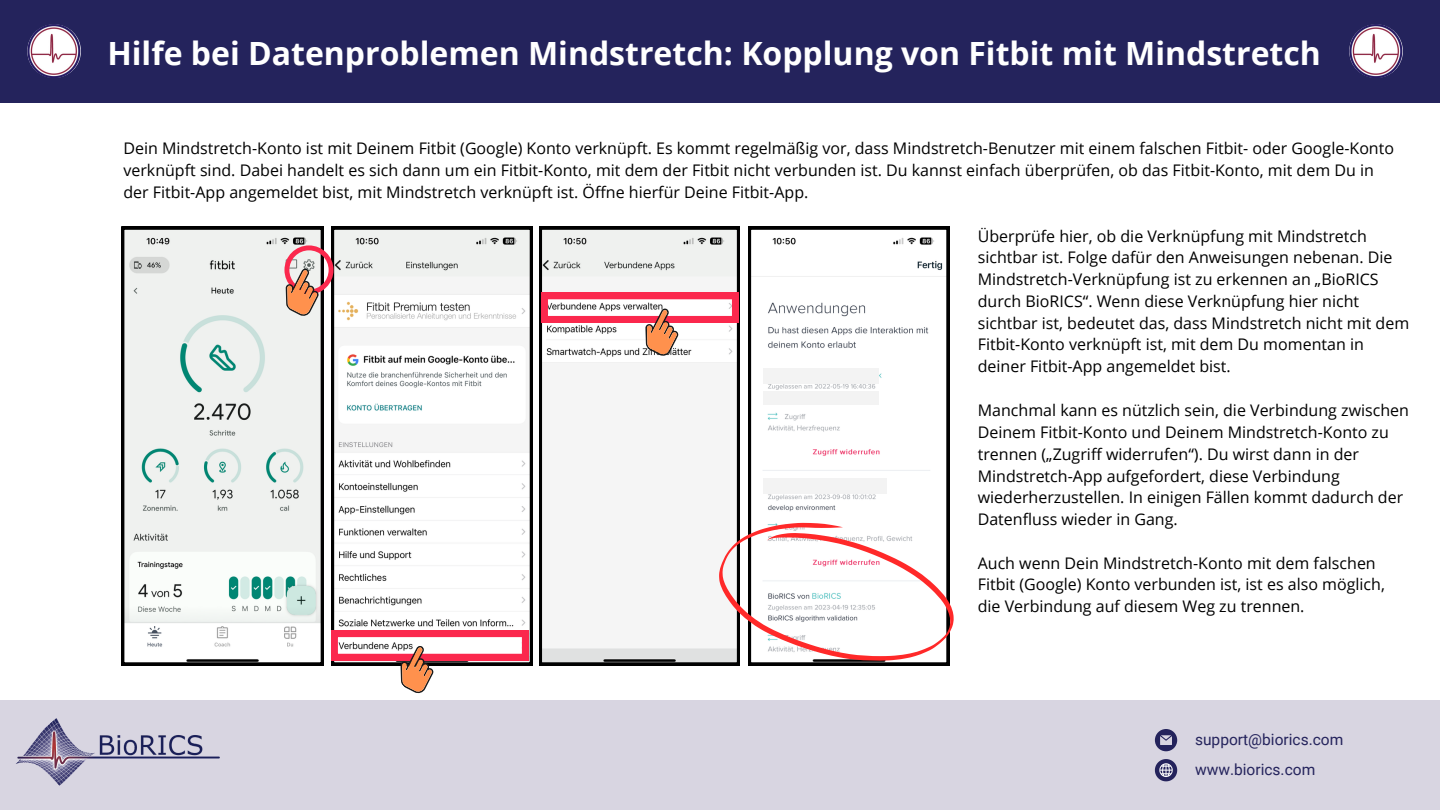
<style>
.page{position:relative;width:1440px;height:810px;background:#fff}
.page>*{position:absolute;margin:0;border:0;box-sizing:border-box;transform-origin:0 0}
.t1{font:700 32px "Open Sans";color:#fff}
.t2{font:16px/21.8px "Open Sans";color:#000}
.t3{font:15.5px "Roboto";color:#24235c}
</style>
<div class="page">
<div style="left:0;top:0;width:1440px;height:102px;background:#24235c"></div>
<div style="left:0;top:700px;width:1440px;height:110px;background:#d8d5e1"></div>
<img style="left:16px;top:718px;width:204px;height:68px">
<svg style="left:1155px;top:729px;width:22px;height:22px"></svg>
<svg style="left:1155px;top:759px;width:22px;height:22px"></svg>
<img style="left:27px;top:24px;width:54px;height:54px;border-radius:50%">
<img style="left:1349px;top:24px;width:54px;height:54px;border-radius:50%">
<svg style="left:331px;top:227px;width:202px;height:438px"></svg>
<svg style="left:331px;top:630px;width:197px;height:64px"></svg>
<svg style="left:539px;top:227px;width:201px;height:438px"></svg>
<svg style="left:541px;top:293px;width:197px;height:70px"></svg>
<svg style="left:121px;top:227px;width:203px;height:438px"></svg>
<svg style="left:275px;top:245px;width:58px;height:78px"></svg>
<svg style="left:748px;top:227px;width:201px;height:438px"></svg>
<div style="left:763px;top:368px;width:116px;height:16px;background:#f3f3f3"></div>
<div style="left:763px;top:391px;width:116px;height:14px;background:#f3f3f3"></div>
<div style="left:763px;top:478px;width:124px;height:15px;background:#f3f3f3"></div>
<svg style="left:719px;top:523px;width:235px;height:138px"></svg>
<p class="t1" style="left:107px;top:31px;width:1215px">Hilfe bei Datenproblemen Mindstretch: Kopplung von Fitbit mit Mindstretch</p>
<p class="t2" style="left:123px;top:137px;width:1272px">Dein Mindstretch-Konto ist mit Deinem Fitbit (Google) Konto verknüpft. Es kommt regelmäßig vor, dass Mindstretch-Benutzer mit einem falschen Fitbit- oder Google-Konto verknüpft sind. Dabei handelt es sich dann um ein Fitbit-Konto, mit dem der Fitbit nicht verbunden ist. Du kannst einfach überprüfen, ob das Fitbit-Konto, mit dem Du in der Fitbit-App angemeldet bist, mit Mindstretch verknüpft ist. Öffne hierfür Deine Fitbit-App.</p>
<h2 class="t2" style="left:978px;top:225px;width:433px">Überprüfe hier, ob die Verknüpfung mit Mindstretch sichtbar ist. Folge dafür den Anweisungen nebenan. Die Mindstretch-Verknüpfung ist zu erkennen an „BioRICS durch BioRICS“. Wenn diese Verknüpfung hier nicht sichtbar ist, bedeutet das, dass Mindstretch nicht mit dem Fitbit-Konto verknüpft ist, mit dem Du momentan in deiner Fitbit-App angemeldet bist.</h2>
<p class="t2" style="left:978px;top:399px;width:433px">Manchmal kann es nützlich sein, die Verbindung zwischen Deinem Fitbit-Konto und Deinem Mindstretch-Konto zu trennen („Zugriff widerrufen“). Du wirst dann in der Mindstretch-App aufgefordert, diese Verbindung wiederherzustellen. In einigen Fällen kommt dadurch der Datenfluss wieder in Gang.</p>
<p class="t2" style="left:978px;top:552px;width:409px">Auch wenn Dein Mindstretch-Konto mit dem falschen<br>Fitbit (Google) Konto verbunden ist, ist es also möglich, die Verbindung auf diesem Weg zu trennen.</p>
<p class="t3" style="left:1195px;top:730px;width:150px">support@biorics.com</p>
<h1 class="t3" style="left:1195px;top:760px;width:122px">www.biorics.com</h1>
</div>
